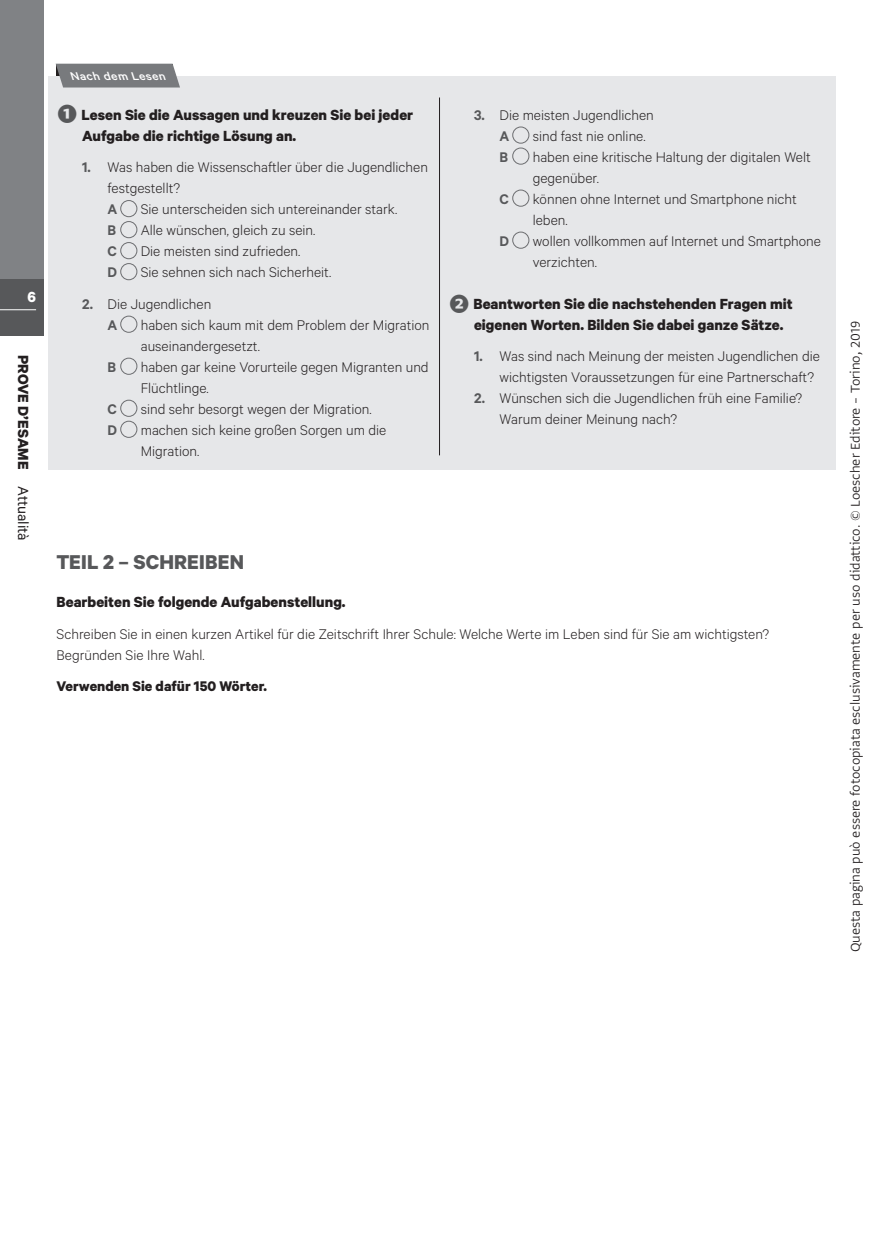
<style>
.page{position:relative;width:887px;height:1259px;background:#fff}
.page>*{position:absolute;margin:0;border:0;box-sizing:border-box;transform-origin:0 0}
.t1{font:700 22.5px "Calibre";letter-spacing:.005em;color:#57585a}
.t2{font:700 16.5px/21px "Calibre";color:#231f20}
.t3{font:700 16.5px "Calibre";color:#fff}
.t4{font:300 15.75px/21px "Calibre";color:#231f20}
.t5{font:700 15.75px "Calibre";color:#231f20}
.t6{font:600 15.75px "Calibre";color:#57585a}
.t7{font:300 15px "Greta Sans Std";color:#231f20}
.t8{font:italic 500 12.6px "Calibre";color:#fff;scale:1.1 1}
.s1{font-weight:400}
.s2{font-family:"Greta Sans Std Bld";font-weight:400;font-size:31.5px;color:#57585a}
.s3{font-weight:600;color:#57585a}
</style>
<div class="page">
<div style="left:0;top:279px;width:44px;height:57px;background:#57585a"></div>
<hr style="left:0;top:309px;width:36px;height:1px;background:#fff">
<div style="left:0;top:0;width:44px;height:279px;background:#808285"></div>
<div style="left:48px;top:76px;width:787px;height:393px;background:#e6e7e9"></div>
<div style="left:120px;top:200px;width:17px;height:17px;border:1px solid #6c6d70;border-radius:50%"></div>
<div style="left:120px;top:221px;width:17px;height:17px;border:1px solid #6c6d70;border-radius:50%"></div>
<div style="left:120px;top:242px;width:17px;height:17px;border:1px solid #6c6d70;border-radius:50%"></div>
<div style="left:120px;top:263px;width:17px;height:17px;border:1px solid #6c6d70;border-radius:50%"></div>
<div style="left:120px;top:316px;width:17px;height:16px;border:1px solid #6c6d70;border-radius:50%"></div>
<div style="left:120px;top:358px;width:17px;height:16px;border:1px solid #6c6d70;border-radius:50%"></div>
<div style="left:120px;top:400px;width:17px;height:16px;border:1px solid #6c6d70;border-radius:50%"></div>
<div style="left:120px;top:421px;width:17px;height:16px;border:1px solid #6c6d70;border-radius:50%"></div>
<div style="left:512px;top:127px;width:17px;height:16px;border:1px solid #6c6d70;border-radius:50%"></div>
<div style="left:512px;top:148px;width:17px;height:16px;border:1px solid #6c6d70;border-radius:50%"></div>
<div style="left:512px;top:190px;width:17px;height:16px;border:1px solid #6c6d70;border-radius:50%"></div>
<div style="left:512px;top:232px;width:17px;height:16px;border:1px solid #6c6d70;border-radius:50%"></div>
<div style="left:56px;top:64px;width:124px;height:23px;background:#787a7d"></div>
<hr style="left:439px;top:97px;width:1px;height:358px;background:#231f20">
<p class="t3" style="left:28px;top:287px;width:10px">6</p>
<p class="t2" style="left:34px;top:355px;width:187px;rotate:90deg">PROVE D’ESAME <span class="s1">Attualità</span></p>
<p class="t8" style="left:72px;top:68px;width:92px">Nachdem Lesen</p>
<p class="t2" style="left:82px;top:103px;width:332px;text-indent:-26px"><span class="s2">❶</span> Lesen Sie die Aussagen und kreuzen Sie bei jeder<br>Aufgabe die richtige Lösung an.</p>
<p class="t4" style="left:108px;top:156px;width:322px;text-indent:-26px"><span class="s3">1.</span> Was haben die Wissenschaftler über die Jugendlichen festgestellt?</p>
<p class="t6" style="left:108px;top:200px;width:11px">A</p>
<p class="t4" style="left:141px;top:198px;width:258px">Sie unterscheiden sich untereinander stark.</p>
<p class="t6" style="left:108px;top:221px;width:10px">B</p>
<p class="t4" style="left:141px;top:219px;width:176px">Alle wünschen, gleich zu sein.</p>
<p class="t6" style="left:108px;top:242px;width:11px">C</p>
<p class="t4" style="left:141px;top:240px;width:161px">Die meisten sind zufrieden.</p>
<p class="t6" style="left:108px;top:263px;width:11px">D</p>
<p class="t4" style="left:141px;top:261px;width:192px">Sie sehnen sich nach Sicherheit.</p>
<p class="t4" style="left:108px;top:292px;width:105px;text-indent:-26px"><span class="s3">2.</span> Die Jugendlichen<br><span class="s3">A</span></p>
<p class="t4" style="left:141px;top:313px;width:290px">haben sich kaum mit dem Problem der Migration auseinandergesetzt.</p>
<p class="t6" style="left:108px;top:357px;width:10px">B</p>
<p class="t4" style="left:141px;top:355px;width:289px">haben gar keine Vorurteile gegen Migranten und<br>Flüchtlinge.</p>
<p class="t6" style="left:108px;top:399px;width:11px">C</p>
<p class="t4" style="left:141px;top:397px;width:232px">sind sehr besorgt wegen der Migration.</p>
<p class="t6" style="left:108px;top:420px;width:11px">D</p>
<p class="t4" style="left:141px;top:418px;width:247px">machen sich keine großen Sorgen um die<br>Migration.</p>
<p class="t4" style="left:499px;top:103px;width:156px;text-indent:-26px"><span class="s3">3.</span> Die meisten Jugendlichen<br><span class="s3">A</span></p>
<p class="t4" style="left:532px;top:124px;width:114px">sind fast nie online.</p>
<p class="t6" style="left:499px;top:147px;width:10px">B</p>
<p class="t4" style="left:532px;top:145px;width:279px">haben eine kritische Haltung der digitalen Welt gegenüber.</p>
<p class="t6" style="left:499px;top:189px;width:11px">C</p>
<p class="t4" style="left:532px;top:187px;width:265px">können ohne Internet und Smartphone nicht leben.</p>
<p class="t6" style="left:499px;top:231px;width:11px">D</p>
<p class="t4" style="left:532px;top:229px;width:289px">wollen vollkommen auf Internet und Smartphone verzichten.</p>
<p class="t2" style="left:474px;top:292px;width:320px;text-indent:-26px"><span class="s2">❷</span> Beantworten Sie die nachstehenden Fragen mit eigenen Worten. Bilden Sie dabei ganze Sätze.</p>
<p class="t4" style="left:499px;top:345px;width:322px;text-indent:-26px"><span class="s3">1.</span> Was sind nach Meinung der meisten Jugendlichen die wichtigsten Voraussetzungen für eine Partnerschaft?</p>
<p class="t4" style="left:499px;top:387px;width:304px;text-indent:-26px"><span class="s3">2.</span> Wünschen sich die Jugendlichen früh eine Familie?<br>Warum deiner Meinung nach?</p>
<h1 class="t1" style="left:56px;top:548px;width:189px">TEIL 2 – SCHREIBEN</h1>
<p class="t2" style="left:56px;top:591px;width:290px">Bearbeiten Sie folgende Aufgabenstellung.</p>
<p class="t4" style="left:56px;top:622px;width:714px">Schreiben Sie in einen kurzen Artikel für die Zeitschrift Ihrer Schule: Welche Werte im Leben sind für Sie am wichtigsten?<br>Begründen Sie Ihre Wahl.</p>
<p class="t5" style="left:56px;top:676px;width:212px">Verwenden Sie dafür 150 Wörter.</p>
<p class="t7" style="left:846px;top:952px;width:632px;rotate:-90deg">Questa pagina può essere fotocopiata esclusivamente per uso didattico. © Loescher Editore – Torino, 2019</p>
</div>
